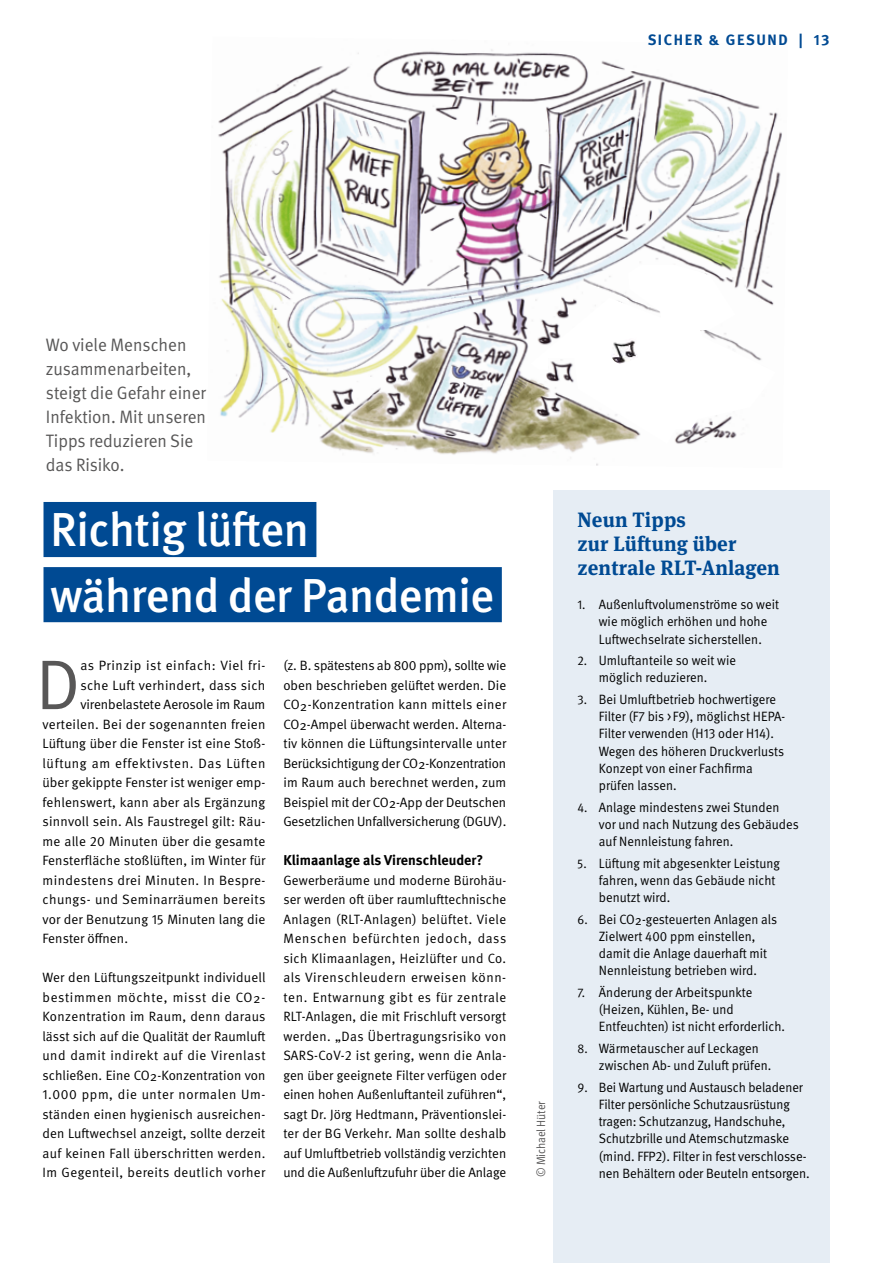
<style>
.page{position:relative;width:893px;height:1263px;background:#fff}
.page>*{position:absolute;margin:0;border:0;box-sizing:border-box;transform-origin:0 0}
.t1{font:70.35px "DGUV Meta";color:#585757}
.t2{font:500 47.55px/65.1px "DGUV Meta";letter-spacing:-.01em;color:#fff}
.t3{font:700 20.7px/24px "DGUV Meta Serif";letter-spacing:.01em;color:#004a93}
.t4{font:18px/24px "DGUV Meta";color:#585757;scale:.96 1}
.t5{font:700 15px "DGUV Meta";letter-spacing:.11em;color:#004a93}
.t6{font:700 14.25px "DGUV Meta";letter-spacing:.005em;color:#000}
.t7{font:13.5px/19.5px "DGUV Meta";letter-spacing:.005em;color:#000;text-align:justify}
.t8{font:13.5px/17.2px "DGUV Meta";letter-spacing:.005em;color:#000;scale:.95 1}
.t9{font:13.5px "DGUV Meta";letter-spacing:.025em;color:#000}
.t10{font:13.5px "DGUV Meta";letter-spacing:.045em;color:#000}
.t11{font:13.5px "DGUV Meta";letter-spacing:.03em;color:#000}
.t12{font:13.5px "DGUV Meta";letter-spacing:.035em;color:#000}
.t13{font:13.5px "DGUV Meta";letter-spacing:.04em;color:#000}
.t14{font:12px "DGUV Meta";letter-spacing:-.01em;color:#585757;scale:.93 1}
.s1{font-size:12.75px}
</style>
<div class="page">
<div style="left:553px;top:491px;width:276px;height:772px;background:#e6edf4"></div>
<div style="left:44px;top:502px;width:272px;height:55px;background:#004a93"></div>
<div style="left:44px;top:567px;width:458px;height:55px;background:#004a93"></div>
<img style="left:218px;top:49px;width:564px;height:417px">
<svg style="left:530px;top:264px;width:246px;height:180px"></svg>
<img style="left:611px;top:337px;width:27px;height:28px">
<p class="t5" style="left:648px;top:31px;width:183px">SICHER &amp; GESUND | 13</p>
<h3 class="t4" style="left:46px;top:333px;width:168px">Wo viele Menschen zusammenarbeiten, steigt die Gefahr einer<br>Infektion. Mit unseren<br>Tipps reduzieren Sie das Risiko.</h3>
<h2 class="t2" style="left:51px;top:499px;width:445px">Richtig lüften<br>während der Pandemie</h2>
<h1 class="t1" style="left:36px;top:644px;width:45px">D</h1>
<p class="t13" style="left:80px;top:658px;width:186px">as Prinzip ist einfach: Viel fri-</p>
<p class="t9" style="left:80px;top:677px;width:186px">sche Luft verhindert, dass sich</p>
<p class="t7" style="left:80px;top:695px;width:187px">virenbelastete Aerosole im Raum</p>
<p class="t9" style="left:43px;top:716px;width:224px">verteilen. Bei der sogenannten freien</p>
<p class="t7" style="left:43px;top:734px;width:224px">Lüftung über die Fenster ist eine Stoß-</p>
<p class="t10" style="left:43px;top:755px;width:224px">lüftung am effektivsten. Das Lüften</p>
<p class="t7" style="left:43px;top:773px;width:224px">über gekippte Fenster ist weniger emp-</p>
<p class="t7" style="left:43px;top:792px;width:224px">fehlenswert, kann aber als Ergänzung</p>
<p class="t7" style="left:43px;top:812px;width:224px">sinnvoll sein. Als Faustregel gilt: Räu-</p>
<p class="t7" style="left:43px;top:831px;width:224px">me alle 20 Minuten über die gesamte</p>
<p class="t7" style="left:43px;top:851px;width:224px">Fensterfläche stoßlüften, im Winter für</p>
<p class="t11" style="left:43px;top:872px;width:224px">mindestens drei Minuten. In Bespre-</p>
<p class="t12" style="left:43px;top:891px;width:224px">chungs- und Seminarräumen bereits</p>
<p class="t7" style="left:43px;top:909px;width:224px">vor der Benutzung 15 Minuten lang die</p>
<p class="t7" style="left:43px;top:929px;width:87px">Fenster öffnen.</p>
<p class="t7" style="left:43px;top:968px;width:225px">Wer den Lüftungszeitpunkt individuell bestimmen möchte, misst die CO2- Konzentration im Raum, denn daraus lässt sich auf die Qualität der Raumluft und damit indirekt auf die Virenlast schließen. Eine CO2-Konzentration von 1.000 ppm, die unter normalen Um&shy;ständen einen hygienisch ausreichen&shy;den Luftwechsel anzeigt, sollte derzeit auf keinen Fall überschritten werden.<br>Im Gegenteil, bereits deutlich vorher</p>
<p class="t7" style="left:283px;top:656px;width:224px">(z. B. spätestens ab 800 ppm), sollte wie oben beschrieben gelüftet werden. Die CO2-Konzentration kann mittels einer CO2-Ampel überwacht werden. Alterna&shy;tiv können die Lüftungsintervalle unter Berücksichtigung der CO2-Konzentration im Raum auch berechnet werden, zum Beispiel mit der CO2-App der Deutschen Gesetzlichen Unfallversicherung (DGUV).</p>
<p class="t6" style="left:283px;top:852px;width:201px">Klimaanlage als Virenschleuder?</p>
<p class="t7" style="left:283px;top:870px;width:225px">Gewerberäume und moderne Bürohäu&shy;ser werden oft über raumlufttechnische Anlagen (RLT-Anlagen) belüftet. Viele Menschen befürchten jedoch, dass sich Klimaanlagen, Heizlüfter und Co. als Virenschleudern erweisen könn&shy;ten. Entwarnung gibt es für zentrale RLT-Anlagen, die mit Frischluft versorgt werden. „Das Übertragungsrisiko von SARS-CoV-2 ist gering, wenn die Anla&shy;gen über geeignete Filter verfügen oder einen hohen Außenluftanteil zuführen“, sagt Dr. Jörg Hedtmann, Präventionslei&shy;ter der BG Verkehr. Man sollte deshalb auf Umluftbetrieb vollständig verzichten und die Außenluftzufuhr über die Anlage</p>
<p class="t14" style="left:534px;top:1177px;width:83px;rotate:-90deg">© Michael Hüter</p>
<h3 class="t3" style="left:578px;top:508px;width:204px">Neun Tipps<br>zur Lüftung über zentrale RLT-Anlagen</h3>
<p class="t8" style="left:599px;top:596px;width:191px;text-indent:-21px"><span class="s1">1.</span> Außenluftvolumenströme so weit wie möglich erhöhen und hohe<br>Luftwechselrate sicherstellen.</p>
<p class="t8" style="left:578px;top:652px;width:168px;text-align:center"><span class="s1">2.</span> Umluftanteile so weit wie möglich reduzieren.</p>
<p class="t8" style="left:599px;top:691px;width:198px;text-indent:-21px"><span class="s1">3.</span> Bei Umluftbetrieb hochwertigere<br>Filter (F7 bis &gt; F9), möglichst HEPA-<br>Filter verwenden (H13 oder H14).<br>Wegen des höheren Druckverlusts<br>Konzept von einer Fachfirma prüfen lassen.</p>
<p class="t8" style="left:599px;top:798px;width:212px;text-indent:-21px"><span class="s1">4.</span> Anlage mindestens zwei Stunden vor und nach Nutzung des Gebäudes auf Nennleistung fahren.</p>
<p class="t8" style="left:599px;top:854px;width:192px;text-indent:-21px"><span class="s1">5.</span> Lüftung mit abgesenkter Leistung fahren, wenn das Gebäude nicht benutzt wird.</p>
<p class="t8" style="left:599px;top:910px;width:189px;text-indent:-21px"><span class="s1">6.</span> Bei CO2-gesteuerten Anlagen als<br>Zielwert 400 ppm einstellen, damit die Anlage dauerhaft mit<br>Nennleistung betrieben wird.</p>
<p class="t8" style="left:599px;top:984px;width:197px;text-indent:-21px"><span class="s1">7.</span> Änderung der Arbeitspunkte (Heizen, Kühlen, Be- und<br>Entfeuchten) ist nicht erforderlich.</p>
<p class="t8" style="left:599px;top:1040px;width:183px;text-indent:-21px"><span class="s1">8.</span> Wärmetauscher auf Leckagen zwischen Ab- und Zuluft prüfen.</p>
<p class="t8" style="left:599px;top:1079px;width:224px;text-indent:-21px"><span class="s1">9.</span> Bei Wartung und Austausch beladener Filter persönliche Schutzausrüstung tragen: Schutzanzug, Handschuhe, Schutzbrille und Atemschutzmaske (mind. FFP2). Filter in fest verschlosse&shy;nen Behältern oder Beuteln entsorgen.</p>
</div>
